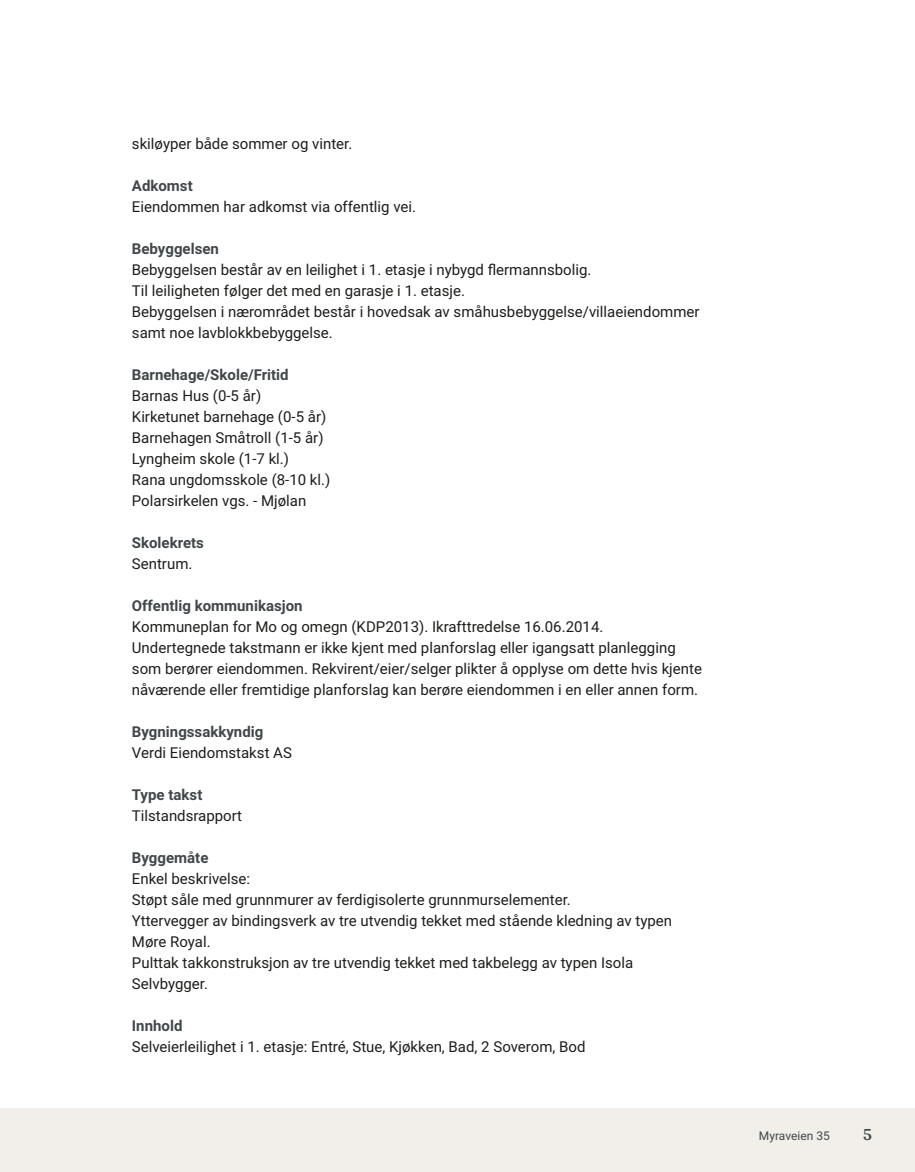
<style>
.page{position:relative;width:915px;height:1172px;background:#fff}
.page>*{position:absolute;margin:0;border:0;box-sizing:border-box;transform-origin:0 0}
.t1{font:700 18px "Arya";color:#414749}
.t2{font:15px/21px "Roboto Vitec";color:#1d1d1b}
.t3{font:700 15px "Roboto Vitec";color:#414749}
.t4{font:12px "Roboto Vitec";color:#414749}
</style>
<div class="page">
<div style="left:0;top:1108px;width:914px;height:64px;background:#f2eeea"></div>
<p class="t2" style="left:132px;top:132px;width:222px">skiløyper både sommer og vinter.</p>
<p class="t3" style="left:132px;top:175px;width:62px">Adkomst</p>
<p class="t2" style="left:132px;top:195px;width:285px">Eiendommen har adkomst via offentlig vei.</p>
<p class="t3" style="left:132px;top:238px;width:88px">Bebyggelsen</p>
<p class="t2" style="left:132px;top:258px;width:569px">Bebyggelsen består av en leilighet i 1. etasje i nybygd flermannsbolig.<br>Til leiligheten følger det med en garasje i 1. etasje.<br>Bebyggelsen i nærområdet består i hovedsak av småhusbebyggelse/villaeiendommer samt noe lavblokkbebyggelse.</p>
<p class="t3" style="left:132px;top:364px;width:158px">Barnehage/Skole/Fritid</p>
<p class="t2" style="left:132px;top:384px;width:200px">Barnas Hus (0‑5 år)<br>Kirketunet barnehage (0‑5 år)<br>Barnehagen Småtroll (1‑5 år)<br>Lyngheim skole (1‑7 kl.)<br>Rana ungdomsskole (8‑10 kl.)<br>Polarsirkelen vgs. ‑ Mjølan</p>
<p class="t3" style="left:132px;top:532px;width:74px">Skolekrets</p>
<p class="t2" style="left:132px;top:552px;width:62px">Sentrum.</p>
<p class="t3" style="left:132px;top:595px;width:172px">Offentlig kommunikasjon</p>
<p class="t2" style="left:132px;top:615px;width:571px">Kommuneplan for Mo og omegn (KDP2013). Ikrafttredelse 16.06.2014.<br>Undertegnede takstmann er ikke kjent med planforslag eller igangsatt planlegging som berører eiendommen. Rekvirent/eier/selger plikter å opplyse om dette hvis kjente nåværende eller fremtidige planforslag kan berøre eiendommen i en eller annen form.</p>
<p class="t3" style="left:132px;top:721px;width:133px">Bygningssakkyndig</p>
<p class="t2" style="left:132px;top:741px;width:161px">Verdi Eiendomstakst AS</p>
<p class="t3" style="left:132px;top:784px;width:72px">Type takst</p>
<p class="t2" style="left:132px;top:804px;width:112px">Tilstandsrapport</p>
<p class="t3" style="left:132px;top:847px;width:78px">Byggemåte</p>
<p class="t2" style="left:132px;top:867px;width:541px">Enkel beskrivelse:<br>Støpt såle med grunnmurer av ferdigisolerte grunnmurselementer.<br>Yttervegger av bindingsverk av tre utvendig tekket med stående kledning av typen Møre Royal.<br>Pulttak takkonstruksjon av tre utvendig tekket med takbelegg av typen Isola Selvbygger.</p>
<p class="t3" style="left:132px;top:1015px;width:52px">Innhold</p>
<p class="t2" style="left:132px;top:1035px;width:455px">Selveierleilighet i 1. etasje: Entré, Stue, Kjøkken, Bad, 2 Soverom, Bod</p>
<p class="t4" style="left:758px;top:1127px;width:72px">Myraveien 35</p>
<p class="t1" style="left:862px;top:1123px;width:11px">5</p>
</div>
